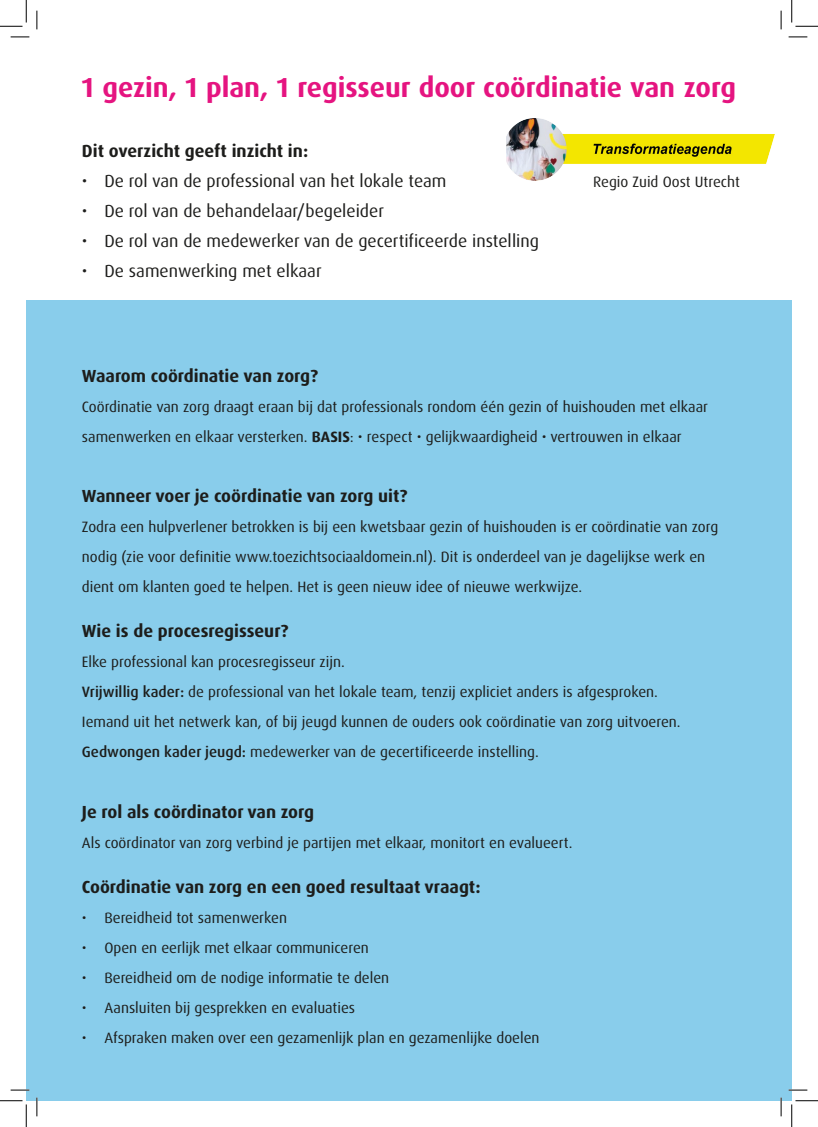
<style>
.page{position:relative;width:818px;height:1127px;background:#fff}
.page>*{position:absolute;margin:0;border:0;box-sizing:border-box;transform-origin:0 0}
.t1{font:700 27.5px "Dax Pro";color:#e51480}
.t2{font:700 17.5px "Dax Pro";color:#1d1d1b}
.t3{font:17.5px "Dax Pro";color:#1d1d1b}
.t4{font:15px/30px "Dax Pro";color:#1d1d1b}
.s1{font-weight:700}
.s2{font-weight:500}
</style>
<div class="page">
<div style="left:26px;top:300px;width:766px;height:800px;background:#89cdeb"></div>
<img style="left:506px;top:118px;width:269px;height:63px">
<svg style="left:11px;top:36px;width:18px;height:2px"></svg>
<svg style="left:788px;top:36px;width:19px;height:2px"></svg>
<svg style="left:11px;top:1089px;width:18px;height:1px"></svg>
<svg style="left:788px;top:1089px;width:19px;height:1px"></svg>
<svg style="left:36px;top:11px;width:2px;height:18px"></svg>
<svg style="left:36px;top:1097px;width:2px;height:18px"></svg>
<svg style="left:780px;top:11px;width:2px;height:18px"></svg>
<svg style="left:780px;top:1097px;width:2px;height:18px"></svg>
<svg style="left:0;top:0;width:27px;height:27px"></svg>
<svg style="left:0;top:1100px;width:27px;height:26px"></svg>
<svg style="left:791px;top:0;width:27px;height:27px"></svg>
<svg style="left:791px;top:1100px;width:27px;height:26px"></svg>
<p class="t1" style="left:82px;top:70px;width:656px">1 gezin, 1 plan, 1 regisseur door coördinatie van zorg</p>
<p class="t2" style="left:82px;top:139px;width:228px">Dit overzicht geeft inzicht in:</p>
<p class="t3" style="left:82px;top:170px;width:366px">• De rol van de professional van het lokale team</p>
<p class="t3" style="left:82px;top:200px;width:304px">• De rol van de behandelaar/begeleider</p>
<p class="t3" style="left:82px;top:230px;width:459px">• De rol van de medewerker van de gecertificeerde instelling</p>
<p class="t3" style="left:82px;top:260px;width:241px">• De samenwerking met elkaar</p>
<p class="t4" style="left:593px;top:167px;width:148px">Regio Zuid Oost Utrecht</p>
<p class="t2" style="left:82px;top:364px;width:238px">Waarom coördinatie van zorg?</p>
<p class="t4" style="left:82px;top:392px;width:628px">Coördinatie van zorg draagt eraan bij dat professionals rondom één gezin of huishouden met elkaar samenwerken en elkaar versterken. <span class="s1">BASIS</span>: • respect • gelijkwaardigheid • vertrouwen in elkaar</p>
<p class="t2" style="left:82px;top:484px;width:327px">Wanneer voer je coördinatie van zorg uit?</p>
<p class="t4" style="left:82px;top:512px;width:638px">Zodra een hulpverlener betrokken is bij een kwetsbaar gezin of huishouden is er coördinatie van zorg nodig (zie voor definitie www.toezichtsociaaldomein.nl). Dit is onderdeel van je dagelijkse werk en dient om klanten goed te helpen. Het is geen nieuw idee of nieuwe werkwijze.</p>
<p class="t2" style="left:82px;top:619px;width:208px">Wie is de procesregisseur?</p>
<p class="t4" style="left:82px;top:647px;width:264px">Elke professional kan procesregisseur zijn.</p>
<p class="t4" style="left:82px;top:677px;width:600px"><span class="s2">Vrijwillig kader:</span> de professional van het lokale team, tenzij expliciet anders is afgesproken.<br>Iemand uit het netwerk kan, of bij jeugd kunnen de ouders ook coördinatie van zorg uitvoeren.</p>
<p class="t4" style="left:82px;top:737px;width:458px"><span class="s2">Gedwongen kader jeugd:</span> medewerker van de gecertificeerde instelling.</p>
<p class="t2" style="left:82px;top:799px;width:234px">Je rol als coördinator van zorg</p>
<p class="t4" style="left:82px;top:827px;width:492px">Als coördinator van zorg verbind je partijen met elkaar, monitort en evalueert.</p>
<p class="t2" style="left:82px;top:874px;width:400px">Coördinatie van zorg en een goed resultaat vraagt:</p>
<p class="t4" style="left:82px;top:902px;width:207px">• Bereidheid tot samenwerken</p>
<p class="t4" style="left:82px;top:932px;width:289px">• Open en eerlijk met elkaar communiceren</p>
<p class="t4" style="left:82px;top:962px;width:309px">• Bereidheid om de nodige informatie te delen</p>
<p class="t4" style="left:82px;top:992px;width:275px">• Aansluiten bij gesprekken en evaluaties</p>
<p class="t4" style="left:82px;top:1022px;width:459px">• Afspraken maken over een gezamenlijk plan en gezamenlijke doelen</p>
</div>
